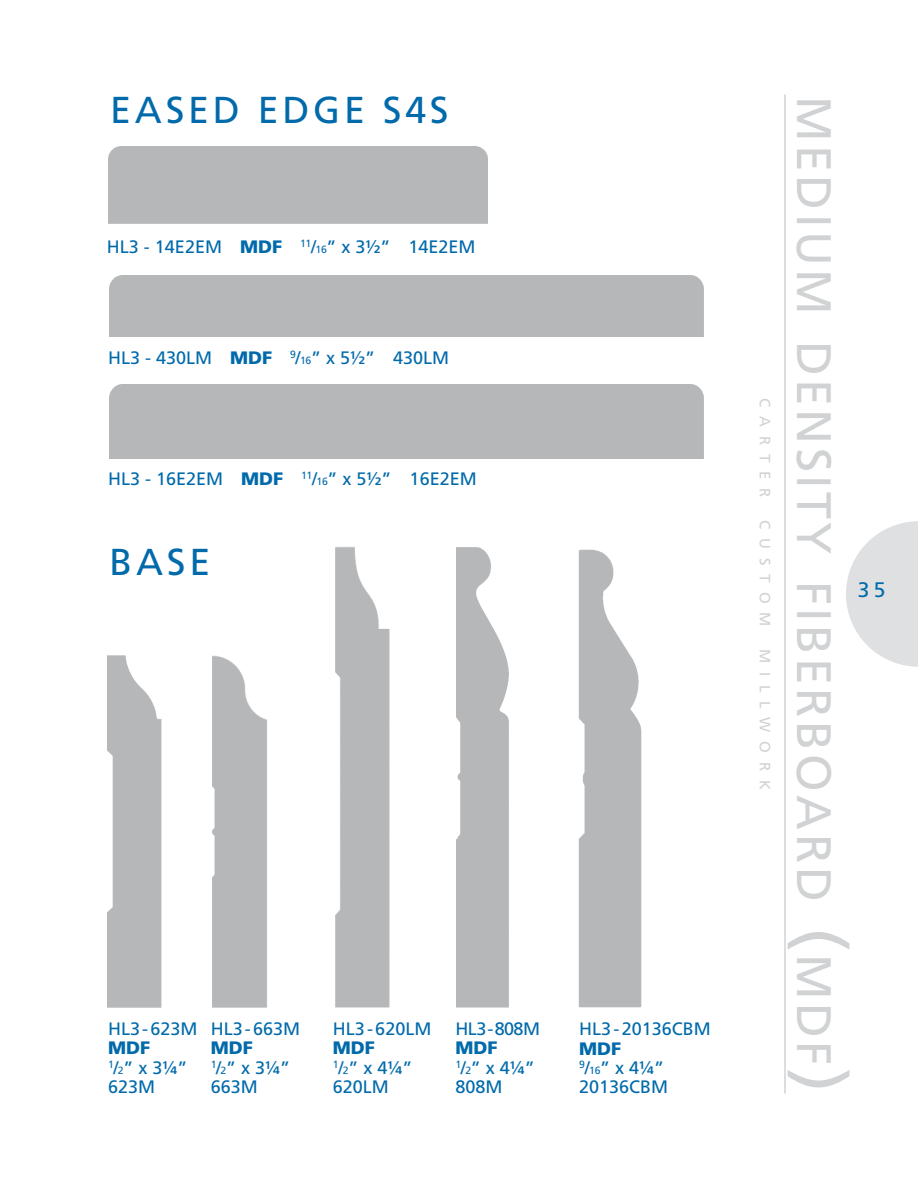
<style>
.page{position:relative;width:918px;height:1188px;background:#fff}
.page>*{position:absolute;margin:0;border:0;box-sizing:border-box;transform-origin:0 0}
.t1{font:48.3px "Frutiger LT Std";letter-spacing:.07em;color:#d0d2d3}
.t2{font:37.5px "Frutiger LT Std";letter-spacing:.1em;color:#006aab}
.t3{font:21px "Frutiger LT Std";color:#006aab}
.t4{font:18px "Frutiger LT Std";color:#006aab}
.t5{font:900 18px "Frutiger LT Std";color:#006aab}
.t6{font:15px "Frutiger LT Std";letter-spacing:.6em;color:#d0d2d3}
.s1{font-weight:900}
.s2{font-size:10.5px}
.s3{font-size:69px}
</style>
<div class="page">
<svg style="left:846px;top:521px;width:72px;height:146px"></svg>
<hr style="left:784px;top:94px;width:2px;height:1000px;background:#d0d2d3">
<img style="left:456px;top:547px;width:53px;height:461px">
<img style="left:107px;top:655px;width:55px;height:353px">
<img style="left:212px;top:655px;width:55px;height:353px">
<img style="left:335px;top:546px;width:55px;height:462px">
<img style="left:578px;top:549px;width:64px;height:459px">
<p class="t2" style="left:110px;top:88px;width:340px">EASED EDGE S4S</p>
<p class="t4" style="left:107px;top:236px;width:370px">HL3 - 14E2EM <span class="s1">MDF</span> <sup>11</sup>/<span class="s2">16</span>” x 3½” 14E2EM</p>
<p class="t4" style="left:108px;top:347px;width:343px">HL3 - 430LM <span class="s1">MDF</span> <sup>9</sup>/<span class="s2">16</span>” x 5½” 430LM</p>
<p class="t4" style="left:108px;top:468px;width:370px">HL3 - 16E2EM <span class="s1">MDF</span> <sup>11</sup>/<span class="s2">16</span>” x 5½” 16E2EM</p>
<p class="t2" style="left:109px;top:540px;width:102px">BASE</p>
<p class="t4" style="left:108px;top:1018px;width:91px">HL3-623M</p>
<p class="t5" style="left:108px;top:1037px;width:44px">MDF</p>
<p class="t4" style="left:108px;top:1057px;width:81px"><sup>1</sup>/<span class="s2">2</span>” x 3¼”</p>
<p class="t4" style="left:108px;top:1077px;width:49px">623M</p>
<p class="t4" style="left:211px;top:1018px;width:91px">HL3-663M</p>
<p class="t5" style="left:211px;top:1037px;width:44px">MDF</p>
<p class="t4" style="left:211px;top:1057px;width:81px"><sup>1</sup>/<span class="s2">2</span>” x 3¼”</p>
<p class="t4" style="left:211px;top:1077px;width:49px">663M</p>
<p class="t4" style="left:333px;top:1018px;width:100px">HL3-620LM</p>
<p class="t5" style="left:333px;top:1037px;width:44px">MDF</p>
<p class="t4" style="left:333px;top:1057px;width:81px"><sup>1</sup>/<span class="s2">2</span>” x 4¼”</p>
<p class="t4" style="left:333px;top:1077px;width:58px">620LM</p>
<p class="t4" style="left:455px;top:1018px;width:86px">HL3-808M</p>
<p class="t5" style="left:455px;top:1037px;width:44px">MDF</p>
<p class="t4" style="left:455px;top:1057px;width:81px"><sup>1</sup>/<span class="s2">2</span>” x 4¼”</p>
<p class="t4" style="left:455px;top:1077px;width:49px">808M</p>
<p class="t4" style="left:579px;top:1018px;width:133px">HL3-20136CBM</p>
<p class="t5" style="left:579px;top:1037px;width:44px">MDF</p>
<p class="t4" style="left:579px;top:1057px;width:87px"><sup>9</sup>/<span class="s2">16</span>” x 4¼”</p>
<p class="t4" style="left:579px;top:1077px;width:91px">20136CBM</p>
<p class="t6" style="left:774px;top:398px;width:101px;rotate:90deg">CARTER</p>
<p class="t6" style="left:774px;top:520px;width:108px;rotate:90deg">CUSTOM</p>
<p class="t6" style="left:774px;top:649px;width:143px;rotate:90deg">MILLWORK</p>
<h1 class="t1" style="left:842px;top:96px;width:997px;rotate:90deg">medium density fiberboard <span class="s3">(</span>mdf<span class="s3">)</span></h1>
<p class="t3" style="left:858px;top:577px;width:29px">35</p>
</div>
